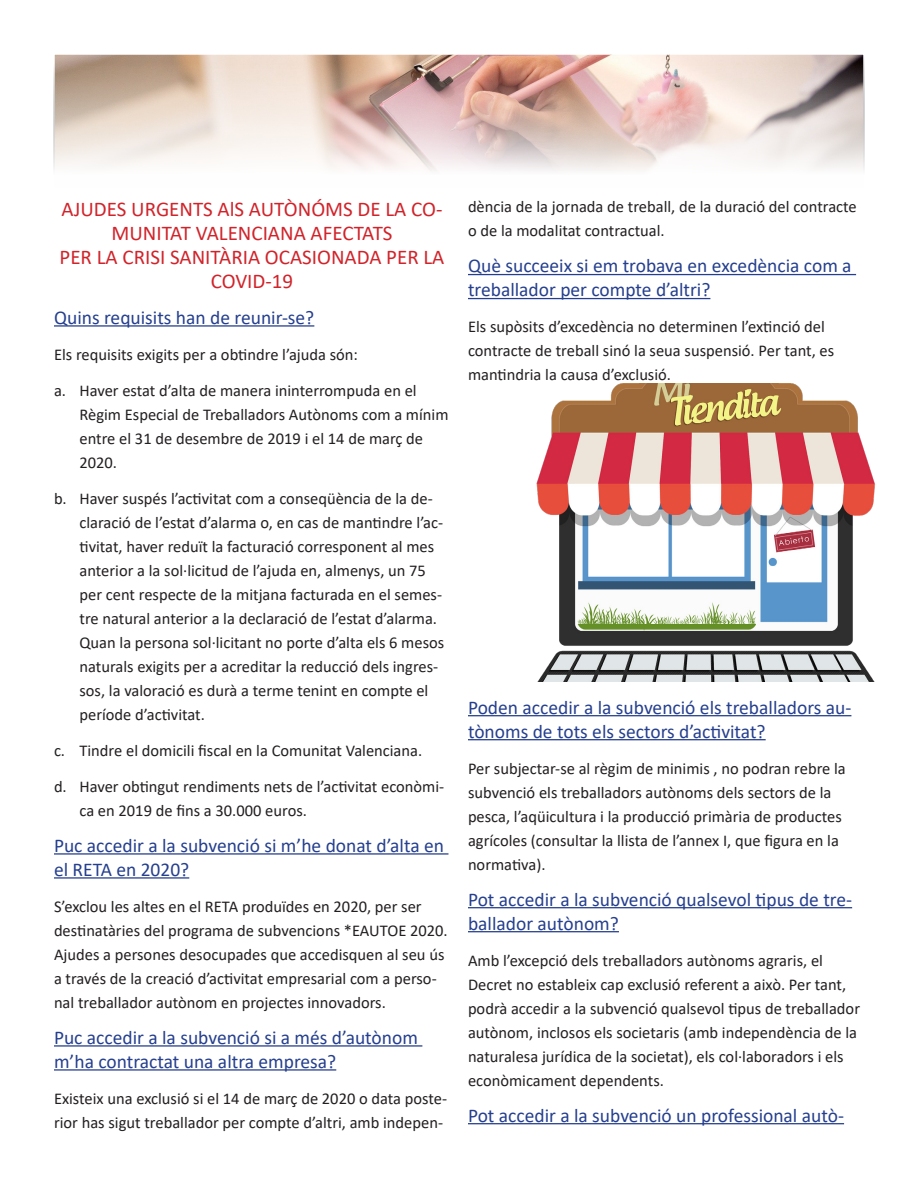
<style>
.page{position:relative;width:918px;height:1188px;background:#fff}
.page>*{position:absolute;margin:0;border:0;box-sizing:border-box;transform-origin:0 0}
.t1{font:21px/24px "Calibri";color:#d1232a;text-align:center}
.AUTONOMOS{font:19.5px/24px "Calibri";color:#253f8e}
.t2{font:16.5px/24px "Calibri";color:#231f20}
</style>
<div class="page">
<img style="left:536px;top:384px;width:339px;height:298px">
<hr style="left:54px;top:325px;width:260px;height:2px;background:#253f8e">
<hr style="left:54px;top:853px;width:394px;height:2px;background:#253f8e">
<hr style="left:54px;top:877px;width:135px;height:2px;background:#253f8e">
<hr style="left:54px;top:1045px;width:368px;height:2px;background:#253f8e">
<hr style="left:54px;top:1069px;width:282px;height:2px;background:#253f8e">
<hr style="left:468px;top:274px;width:388px;height:1px;background:#253f8e">
<hr style="left:468px;top:298px;width:242px;height:1px;background:#253f8e">
<hr style="left:468px;top:715px;width:383px;height:1px;background:#253f8e">
<hr style="left:468px;top:739px;width:298px;height:1px;background:#253f8e">
<hr style="left:468px;top:907px;width:384px;height:1px;background:#253f8e">
<hr style="left:468px;top:931px;width:151px;height:1px;background:#253f8e">
<hr style="left:468px;top:1123px;width:376px;height:1px;background:#253f8e">
<img style="left:56px;top:56px;width:806px;height:115px">
<div style="left:53px;top:53px;width:812px;height:135px;border:2px solid #fff"></div>
<p class="t1" style="left:60px;top:196px;width:386px">AJUDES URGENTS AlS AUTÒNÓMS DE LA CO-<br>MUNITAT VALENCIANA AFECTATS<br>PER LA CRISI SANITÀRIA OCASIONADA PER LA<br>COVID-19</p>
<p class="AUTONOMOS" style="left:54px;top:305px;width:262px">Quins requisits han de reunir-se?</p>
<p class="t2" style="left:54px;top:342px;width:306px">Els requisits exigits per a obtindre l’ajuda són:</p>
<p class="t2" style="left:80px;top:378px;width:371px;text-indent:-26px">a. Haver estat d’alta de manera ininterrompuda en el Règim Especial de Treballadors Autònoms com a mínim entre el 31 de desembre de 2019 i el 14 de març de 2020.</p>
<p class="t2" style="left:80px;top:486px;width:366px;text-indent:-26px">b. Haver suspés l’activitat com a conseqüència de la de&shy;claració de l’estat d’alarma o, en cas de mantindre l’ac&shy;tivitat, haver reduït la facturació corresponent al mes anterior a la sol·licitud de l’ajuda en, almenys, un 75 per cent respecte de la mitjana facturada en el semes&shy;tre natural anterior a la declaració de l’estat d’alarma.<br>Quan la persona sol·licitant no porte d’alta els 6 mesos naturals exigits per a acreditar la reducció dels ingres&shy;sos, la valoració es durà a terme tenint en compte el període d’activitat.</p>
<p class="t2" style="left:54px;top:738px;width:370px">c. Tindre el domicili fiscal en la Comunitat Valenciana.</p>
<p class="t2" style="left:80px;top:774px;width:366px;text-indent:-26px">d. Haver obtingut rendiments nets de l’activitat econòmi&shy;ca en 2019 de fins a 30.000 euros.</p>
<p class="AUTONOMOS" style="left:54px;top:833px;width:392px">Puc accedir a la subvenció si m’he donat d’alta en el RETA en 2020?</p>
<p class="t2" style="left:54px;top:894px;width:395px">S’exclou les altes en el RETA produïdes en 2020, per ser destinatàries del programa de subvencions *EAUTOE 2020.<br>Ajudes a persones desocupades que accedisquen al seu ús a través de la creació d’activitat empresarial com a perso&shy;nal treballador autònom en projectes innovadors.</p>
<p class="AUTONOMOS" style="left:54px;top:1025px;width:365px">Puc accedir a la subvenció si a més d’autònom m’ha contractat una altra empresa?</p>
<p class="t2" style="left:54px;top:1086px;width:395px">Existeix una exclusió si el 14 de març de 2020 o data poste&shy;rior has sigut treballador per compte d’altri, amb indepen-</p>
<p class="t2" style="left:468px;top:194px;width:390px">dència de la jornada de treball, de la duració del contracte o de la modalitat contractual.</p>
<p class="AUTONOMOS" style="left:468px;top:253px;width:385px">Què succeeix si em trobava en excedència com a treballador per compte d’altri?</p>
<p class="t2" style="left:468px;top:314px;width:368px">Els supòsits d’excedència no determinen l’extinció del contracte de treball sinó la seua suspensió. Per tant, es mantindria la causa d’exclusió.</p>
<p class="AUTONOMOS" style="left:468px;top:695px;width:385px">Poden accedir a la subvenció els treballadors au&shy;tònoms de tots els sectors d’activitat?</p>
<p class="t2" style="left:468px;top:756px;width:379px">Per subjectar-se al règim de minimis , no podran rebre la subvenció els treballadors autònoms dels sectors de la pesca, l’aqüicultura i la producció primària de productes agrícoles (consultar la llista de l’annex I, que figura en la normativa).</p>
<p class="AUTONOMOS" style="left:468px;top:887px;width:386px">Pot accedir a la subvenció qualsevol tipus de tre&shy;ballador autònom?</p>
<p class="t2" style="left:468px;top:948px;width:394px">Amb l’excepció dels treballadors autònoms agraris, el Decret no estableix cap exclusió referent a això. Per tant, podrà accedir a la subvenció qualsevol tipus de treballador autònom, inclosos els societaris (amb independència de la naturalesa jurídica de la societat), els col·laboradors i els econòmicament dependents.</p>
<p class="AUTONOMOS" style="left:468px;top:1103px;width:378px">Pot accedir a la subvenció un professional autò-</p>
</div>
